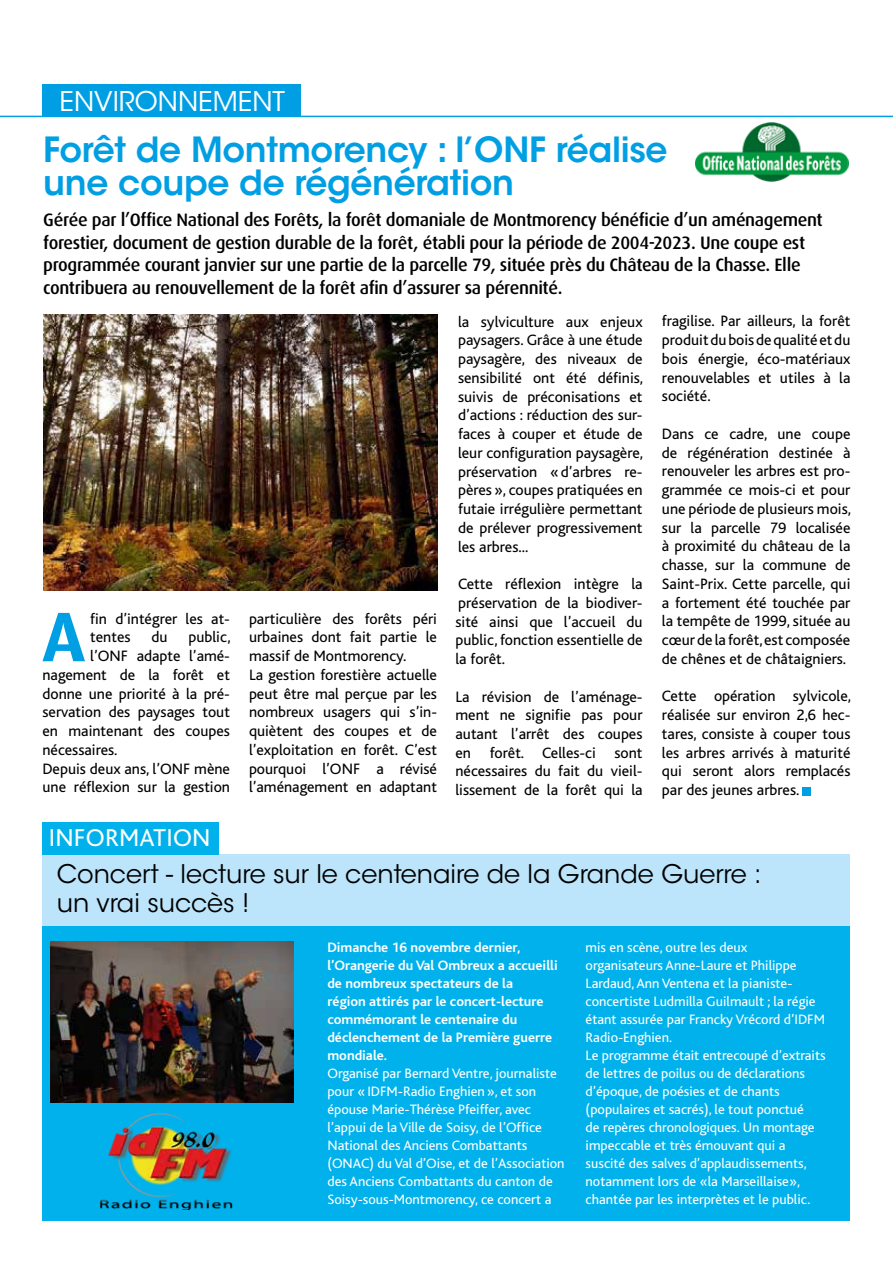
<style>
.page{position:relative;width:893px;height:1263px;background:#fff}
.page>*{position:absolute;margin:0;border:0;box-sizing:border-box;transform-origin:0 0}
.t1{font:700 70.2px "Dax";color:#009fe3}
.t2{font:600 34.5px/33px "ITC Avant Garde Std";letter-spacing:-.01em;color:#009fe3}
.t3{font:27px "ITC Avant Garde Std";color:#fff}
.t4{font:25.5px/28.5px "ITC Avant Garde Std";color:#000}
.t5{font:25.5px "Bliss";letter-spacing:.01em;color:#fff}
.t6{font:500 18px/22.5px "Dax";letter-spacing:-.02em;color:#000}
.t7{font:15.75px/18.8px "Bliss";color:#000;text-align:justify}
.t8{font:14.25px/18px "Bliss";color:#fff}
.t9{font:700 14.25px/18px "Bliss";color:#fff}
</style>
<div class="page">
<div style="left:43px;top:85px;width:258px;height:31px;background:#009fe3"></div>
<hr style="left:0;top:116px;width:893px;height:1px;background:#009fe3">
<div style="left:43px;top:861px;width:807px;height:359px;background:#00b1eb"></div>
<div style="left:43px;top:854px;width:807px;height:72px;background:#bce4fa"></div>
<div style="left:43px;top:822px;width:176px;height:32px;background:#00b1eb"></div>
<img style="left:51px;top:941px;width:242px;height:161px">
<img style="left:101px;top:1113px;width:132px;height:96px">
<div style="left:803px;top:787px;width:8px;height:8px;background:#009fe3"></div>
<img style="left:43px;top:315px;width:394px;height:275px">
<img style="left:696px;top:123px;width:152px;height:58px">
<h3 class="t3" style="left:60px;top:85px;width:223px">environnement</h3>
<h2 class="t2" style="left:43px;top:133px;width:626px">Forêt de Montmorency : l’ONF réalise une coupe de régénération</h2>
<p class="t6" style="left:43px;top:209px;width:781px">Gérée par l’Office National des Forêts, la forêt domaniale de Montmorency bénéficie d’un aménagement forestier, document de gestion durable de la forêt, établi pour la période de 2004-2023. Une coupe est programmée courant janvier sur une partie de la parcelle 79, située près du Château de la Chasse. Elle contribuera au renouvellement de la forêt afin d’assurer sa pérennité.</p>
<h1 class="t1" style="left:42px;top:597px;width:45px">A</h1>
<p class="t7" style="left:90px;top:609px;width:141px">fin d’intégrer les at&shy;tentes</p>
<p class="t7" style="left:151px;top:628px;width:18px">du</p>
<p class="t7" style="left:188px;top:628px;width:44px">public,</p>
<p class="t7" style="left:43px;top:647px;width:189px;text-align:left;text-indent:94px">adapte l’amé&shy;nagement de la forêt et donne une priorité à la pré&shy;servation des paysages tout en maintenant des coupes nécessaires.<br>Depuis deux ans, l’ONF</p>
<p class="t7" style="left:90px;top:647px;width:19px">l’ONF</p>
<p class="t7" style="left:43px;top:759px;width:189px;text-align:right">mène<br>une réflexion sur la gestion</p>
<p class="t7" style="left:249px;top:609px;width:190px;text-align:left">particulière des forêts péri urbaines dont fait partie le massif de Montmorency.<br>La gestion forestière actuelle peut être mal perçue par les nombreux usagers qui s’in&shy;quiètent des coupes et de l’exploitation en forêt. C’est pourquoi l’ONF</p>
<p class="t7" style="left:249px;top:759px;width:190px;text-align:right">a révisé<br>l’aménagement en adaptant</p>
<p class="t7" style="left:458px;top:312px;width:187px">la sylviculture aux enjeux paysagers. Grâce à une étude paysagère, des niveaux de sensibilité ont été définis, suivis de préconisations et d’actions : réduction des sur&shy;faces à couper et étude de leur configuration paysagère, préservation «d’arbres re&shy;pères», coupes pratiquées en futaie irrégulière permettant de prélever progressivement les arbres...</p>
<p class="t7" style="left:455px;top:575px;width:189px">Cette réflexion intègre la préservation de la biodiver&shy;sité ainsi que l’accueil du public, fonction essentielle de la forêt.</p>
<p class="t7" style="left:455px;top:687px;width:189px">La révision de l’aménage&shy;ment ne signifie pas pour autant l’arrêt des coupes en forêt. Celles-ci sont nécessaires du fait du vieil&shy;lissement de la forêt qui la</p>
<p class="t7" style="left:662px;top:312px;width:190px">fragilise. Par ailleurs, la forêt produit du bois de qualité et du bois énergie, éco-matériaux renouvelables et utiles à la société.</p>
<p class="t7" style="left:662px;top:425px;width:191px">Dans ce cadre, une coupe de régénération destinée à renouveler les arbres est pro&shy;grammée ce mois-ci et pour une période de plusieurs mois, sur la parcelle 79 localisée à proximité du château de la chasse, sur la commune de Saint-Prix. Cette parcelle, qui a fortement été touchée par la tempête de 1999, située au cœur de la forêt, est composée de chênes et de châtaigniers.</p>
<p class="t7" style="left:662px;top:687px;width:191px">Cette opération sylvicole, réalisée sur environ 2,6 hec&shy;tares, consiste à couper tous les arbres arrivés à maturité qui seront alors remplacés par des jeunes arbres.</p>
<h3 class="t5" style="left:49px;top:824px;width:163px">information</h3>
<h3 class="t4" style="left:57px;top:860px;width:706px">Concert - lecture sur le centenaire de la Grande Guerre : un vrai succès !</h3>
<p class="t9" style="left:327px;top:939px;width:232px">Dimanche 16 novembre dernier, l’Orangerie du Val Ombreux a accueilli de nombreux spectateurs de la<br>région attirés par le concert-lecture commémorant le centenaire du déclenchement de la Première guerre mondiale.</p>
<p class="t8" style="left:327px;top:1065px;width:231px">Organisé par Bernard Ventre, journaliste pour « I DFM-Radio Enghien», et son épouse M arie-Thérèse Pfeiffer, avec l’appui de la Ville de Soisy, de l’Office<br>N ational des Anciens Combattants<br>(ONA</p>
<p class="t8" style="left:586px;top:939px;width:241px">mis en scène, outre les deux organisateurs Anne-Laure et Philippe Lardaud, Ann Ventena et la pianiste&shy;concertiste Ludmilla Guilmault ; la régie étant assurée par Francky Vrécord d’I DFM Radio-Enghien.<br>Le programme était entrecoupé d’extraits de lettres de poilus ou de déclarations d’époque, de poésies et de chants (populaires et sacrés), le tout ponctué<br>de repères chronologiques. Un montage impeccable et très émouvant qui a suscité des salves d’applaudissements, notamment lors de «la Marseillaise», chantée par les interprètes et le public.</p>
<p class="t8" style="left:327px;top:1155px;width:239px;text-indent:34px">C) du Val d’Oise, et de l’Association des Anciens Combattants du canton de<br>Soisy-sous-M ontmorency, ce concert a</p>
</div>
